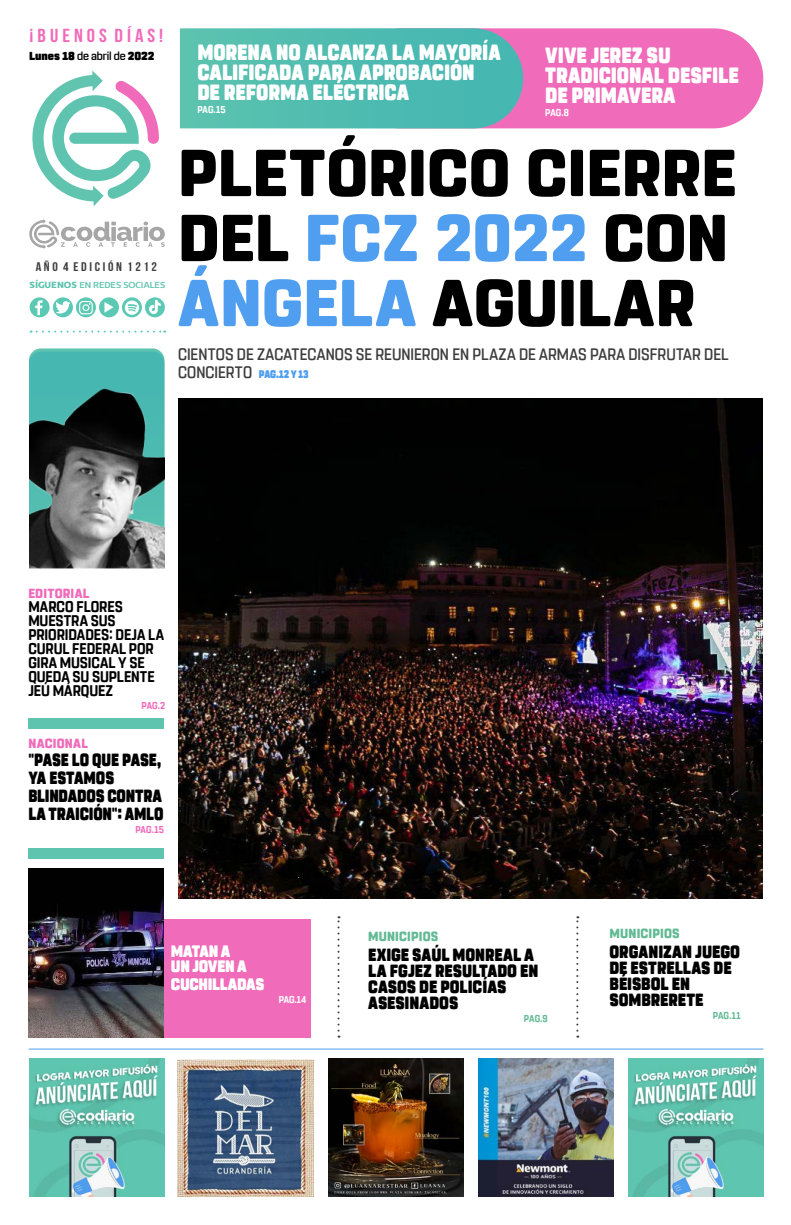
<style>
.page{position:relative;width:791px;height:1225px;background:#fff}
.page>*{position:absolute;margin:0;border:0;box-sizing:border-box;transform-origin:0 0}
.t1{font:800 66px/65px "Rohn Rounded";color:#000;text-align:justify}
.t2{font:900 22px/20px "Rohn Rounded";color:#fff;scale:.87 1}
.t3{font:18.8px "Bebas Neue";color:#f06bba;scale:1.1 1}
.t4{font:900 17.6px/16px "Rohn Rounded";letter-spacing:-.005em;color:#000;scale:.87 1}
.t5{font:900 17.6px/18px "Rohn Rounded";letter-spacing:-.005em;color:#000;scale:.84 1}
.t6{font:500 16.5px/18px "Rohn Rounded";letter-spacing:.01em;color:#3d3d3d;scale:.91 1}
.t7{font:900 16.5px/15px "Rohn Rounded";letter-spacing:-.025em;color:#fff;scale:.9 1}
.t8{font:700 15.4px/14px "Rohn Rounded";color:#000;scale:.9 1}
.t9{font:800 13.2px "Rohn Rounded";letter-spacing:.015em;color:#63ba94;scale:.95 1}
.t10{font:800 13.2px "Rohn Rounded";letter-spacing:.025em;color:#f06bba;scale:.95 1}
.t11{font:12.5px "Bebas Neue";color:#3d3d3d;scale:1.1 1}
.t12{font:900 11.5px "Rohn Rounded";letter-spacing:-.01em;color:#000}
.t13{font:700 9.9px "Rohn Rounded";color:#fff;scale:.91 1}
.t14{font:700 9.9px "Rohn Rounded";letter-spacing:.01em;color:#f06bba;scale:.91 1}
.t15{font:700 9.9px "Rohn Rounded";letter-spacing:.01em;color:#63ba94;scale:.91 1}
.t16{font:700 9.9px "Rohn Rounded";color:#fff;scale:.9 1}
.t17{font:9.6px "Concord";letter-spacing:-.01em;color:#5ec4af}
.s1{font-weight:500}
.s2{font-weight:700}
.s3{color:#4f9ef0}
.s4{font-weight:900;font-size:11px;color:#4f9ef0}
</style>
<div class="page">
<hr style="left:29px;top:1048px;width:734px;height:1px;background:#4f9ef0">
<svg style="left:31px;top:330px;width:134px;height:2px"></svg>
<svg style="left:29px;top:219px;width:136px;height:30px"></svg>
<svg style="left:576px;top:916px;width:2px;height:121px"></svg>
<svg style="left:337px;top:916px;width:2px;height:121px"></svg>
<div style="left:29px;top:351px;width:135px;height:195px;background:#46b7b1;border-radius:12px"></div>
<img style="left:29px;top:388px;width:136px;height:180px">
<img style="left:478px;top:1058px;width:136px;height:138px">
<img style="left:29px;top:1058px;width:135px;height:138px">
<img style="left:628px;top:1058px;width:135px;height:138px">
<img style="left:328px;top:1058px;width:136px;height:138px">
<img style="left:178px;top:1059px;width:135px;height:137px">
<svg style="left:32px;top:70px;width:127px;height:136px"></svg>
<div style="left:30px;top:297px;width:20px;height:20px;background:#5cc9b5;border-radius:50%"></div>
<svg style="left:35px;top:300px;width:8px;height:15px"></svg>
<svg style="left:53px;top:297px;width:20px;height:20px"></svg>
<svg style="left:55px;top:301px;width:15px;height:12px"></svg>
<svg style="left:76px;top:297px;width:20px;height:20px"></svg>
<svg style="left:79px;top:301px;width:14px;height:13px"></svg>
<div style="left:99px;top:297px;width:20px;height:20px;background:#5cc9b5;border-radius:50%"></div>
<svg style="left:122px;top:297px;width:20px;height:20px"></svg>
<svg style="left:145px;top:297px;width:20px;height:20px"></svg>
<svg style="left:104px;top:302px;width:10px;height:11px"></svg>
<svg style="left:125px;top:300px;width:14px;height:15px"></svg>
<svg style="left:149px;top:300px;width:12px;height:14px"></svg>
<svg style="left:180px;top:28px;width:583px;height:100px;background:#959cb5"></svg>
<div style="left:28px;top:848px;width:136px;height:10px;background:#5ec4af"></div>
<div style="left:28px;top:718px;width:136px;height:10px;background:#5ec4af"></div>
<div style="left:28px;top:918px;width:283px;height:119px;background:#f06bba"></div>
<img style="left:28px;top:868px;width:136px;height:169px">
<img style="left:178px;top:398px;width:585px;height:500px">
<p class="t3" style="left:30px;top:26px;width:123px">¡ B U E N O S D Í A S !</p>
<p class="t12" style="left:29px;top:49px;width:127px">Lunes 18 <span class="s1">de abril de</span> 2022</p>
<p class="t11" style="left:36px;top:259px;width:112px">A Ñ O 4 E D I C I Ó N 1 2 1 2</p>
<p class="t17" style="left:30px;top:279px;width:137px"><span class="s2">SÍGUENOS</span> EN REDES SOCIALES</p>
<p class="t2" style="left:197px;top:42px;width:350px">MORENA NO ALCANZA LA MAYORÍA<br>CALIFICADA PARA APROBACIÓN<br>DE REFORMA ELÉCTRICA</p>
<p class="t13" style="left:197px;top:104px;width:33px">PAG.15</p>
<p class="t2" style="left:545px;top:45px;width:224px">VIVE JEREZ SU<br>TRADICIONAL DESFILE<br>DE PRIMAVERA</p>
<p class="t13" style="left:545px;top:107px;width:28px">PAG.8</p>
<h1 class="t1" style="left:178px;top:141px;width:560px">PLETÓRICO CIERRE DEL <span class="s3">FCZ 2022</span> CON <span class="s3">ÁNGELA</span> AGUILAR</h1>
<p class="t6" style="left:178px;top:346px;width:606px">CIENTOS DE ZACATECANOS SE REUNIERON EN PLAZA DE ARMAS PARA DISFRUTAR DEL<br>CONCIERTO <span class="s4">PAG.12 Y 13</span></p>
<p class="t10" style="left:28px;top:585px;width:66px">EDITORIAL</p>
<p class="t8" style="left:28px;top:599px;width:152px">MARCO FLORES<br>MUESTRA SUS<br>PRIORIDADES: DEJA LA<br>CURUL FEDERAL POR<br>GIRA MUSICAL Y SE<br>QUEDA SU SUPLENTE<br>JEÚ MÁRQUEZ</p>
<p class="t14" style="left:142px;top:699px;width:27px">PAG.2</p>
<p class="t10" style="left:28px;top:735px;width:64px">NACIONAL</p>
<p class="t5" style="left:28px;top:751px;width:162px">"PASE LO QUE PASE,<br>YA ESTAMOS<br>BLINDADOS CONTRA<br>LA TRAICIÓN": AMLO</p>
<p class="t14" style="left:135px;top:823px;width:33px">PAG.15</p>
<p class="t7" style="left:171px;top:943px;width:86px">MATAN A<br>UN JOVEN A</p>
<p class="t7" style="left:171px;top:976px;width:105px">CUCHILLADAS</p>
<p class="t16" style="left:279px;top:993px;width:32px">PAG.14</p>
<p class="t9" style="left:368px;top:928px;width:75px">MUNICIPIOS</p>
<p class="t4" style="left:368px;top:946px;width:197px">EXIGE SAÚL MONREAL A<br>LA FGJEZ RESULTADO EN<br>CASOS DE POLICÍAS<br>ASESINADOS</p>
<p class="t15" style="left:524px;top:1012px;width:28px">PAG.9</p>
<p class="t9" style="left:609px;top:925px;width:75px">MUNICIPIOS</p>
<p class="t4" style="left:609px;top:943px;width:152px">ORGANIZAN JUEGO<br>DE ESTRELLAS DE<br>BÉISBOL EN<br>SOMBRERETE</p>
<p class="t15" style="left:713px;top:1009px;width:32px">PAG.11</p>
</div>
